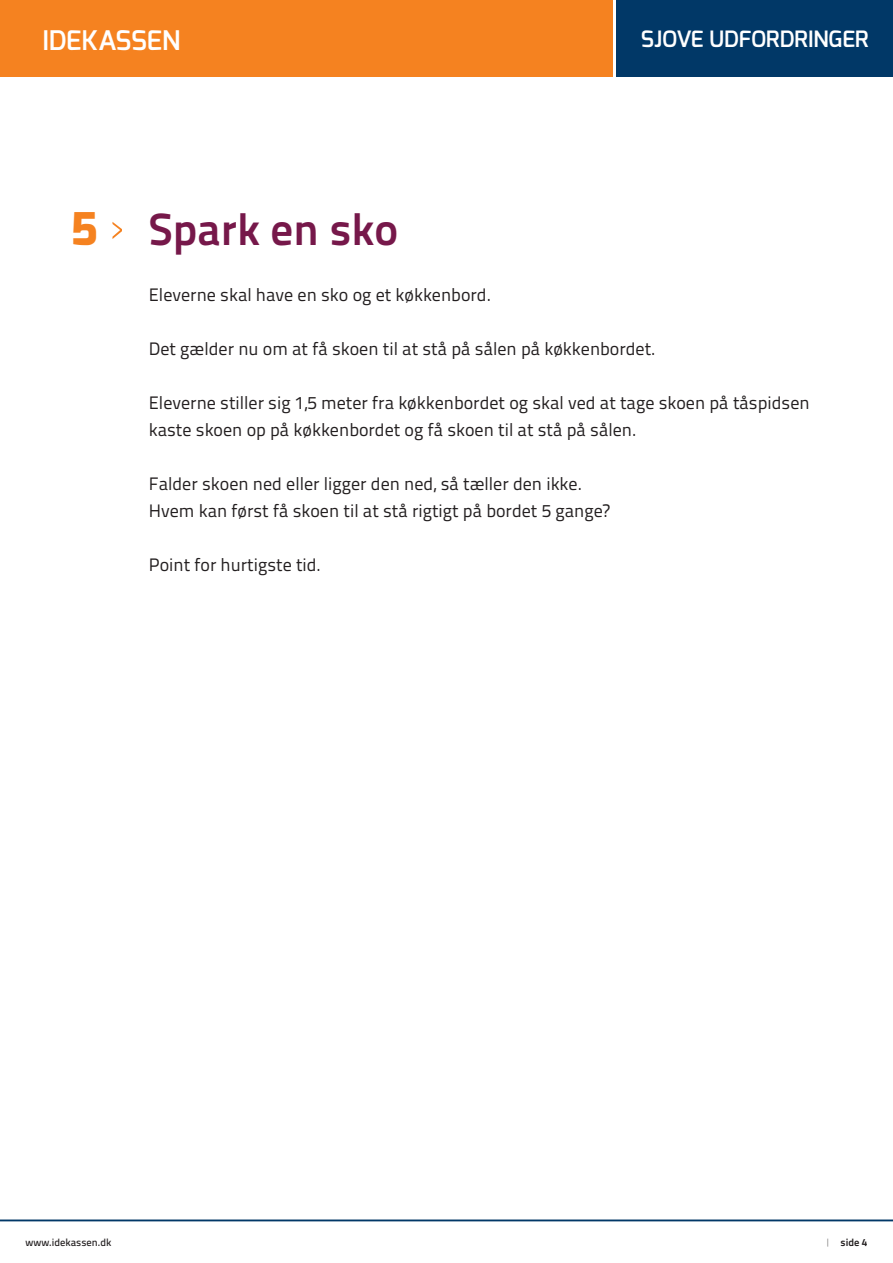
<style>
.page{position:relative;width:893px;height:1263px;background:#fff}
.page>*{position:absolute;margin:0;border:0;box-sizing:border-box;transform-origin:0 0}
.t1{font:45px "Titillium Text 25 L 800 wt";color:#76184a}
.t2{font:800 45px "Exo";color:#f58220}
.t3{font:600 27px "Exo";color:#fff}
.t4{font:600 22.5px "Exo";color:#fff}
.t5{font:18px/27px "Titillium Text 25 L 400 wt";color:#231f20}
.t6{font:10.5px "Titillium Text 25 L 600 wt";color:#231f20}
.t7{font:10.5px "Titillium Text 25 L 800 wt";color:#231f20}
.s1{font-family:"Titillium Text 25 L 1 wt";font-weight:400;font-size:57px}
.s2{font-family:"Titillium Text 25 L 1 wt"}
</style>
<div class="page">
<hr style="left:0;top:1220px;width:893px;height:1px;background:#013867">
<div style="left:0;top:0;width:612px;height:77px;background:#f58220"></div>
<div style="left:617px;top:0;width:276px;height:77px;background:#013867"></div>
<h2 class="t3" style="left:43px;top:23px;width:139px">IDEKASSEN</h2>
<p class="t4" style="left:641px;top:25px;width:229px">SJOVE UDFORDRINGER</p>
<p class="t2" style="left:71px;top:199px;width:54px">5 <span class="s1">›</span></p>
<p class="t1" style="left:149px;top:194px;width:251px">Spark en sko</p>
<p class="t5" style="left:149px;top:280px;width:344px">Eleverne skal have en sko og et køkkenbord.</p>
<p class="t5" style="left:149px;top:334px;width:508px">Det gælder nu om at få skoen til at stå på sålen på køkkenbordet.</p>
<p class="t5" style="left:149px;top:388px;width:662px">Eleverne stiller sig 1,5 meter fra køkkenbordet og skal ved at tage skoen på tåspidsen kaste skoen op på køkkenbordet og få skoen til at stå på sålen.</p>
<p class="t5" style="left:149px;top:469px;width:435px">Falder skoen ned eller ligger den ned, så tæller den ikke.</p>
<p class="t5" style="left:149px;top:496px;width:462px">Hvem kan først få skoen til at stå rigtigt på bordet 5 gange?</p>
<p class="t5" style="left:149px;top:550px;width:174px">Point for hurtigste tid.</p>
<p class="t6" style="left:26px;top:1234px;width:88px">www.idekassen.dk</p>
<p class="t7" style="left:825px;top:1234px;width:44px"><span class="s2">|</span> side 4</p>
</div>
